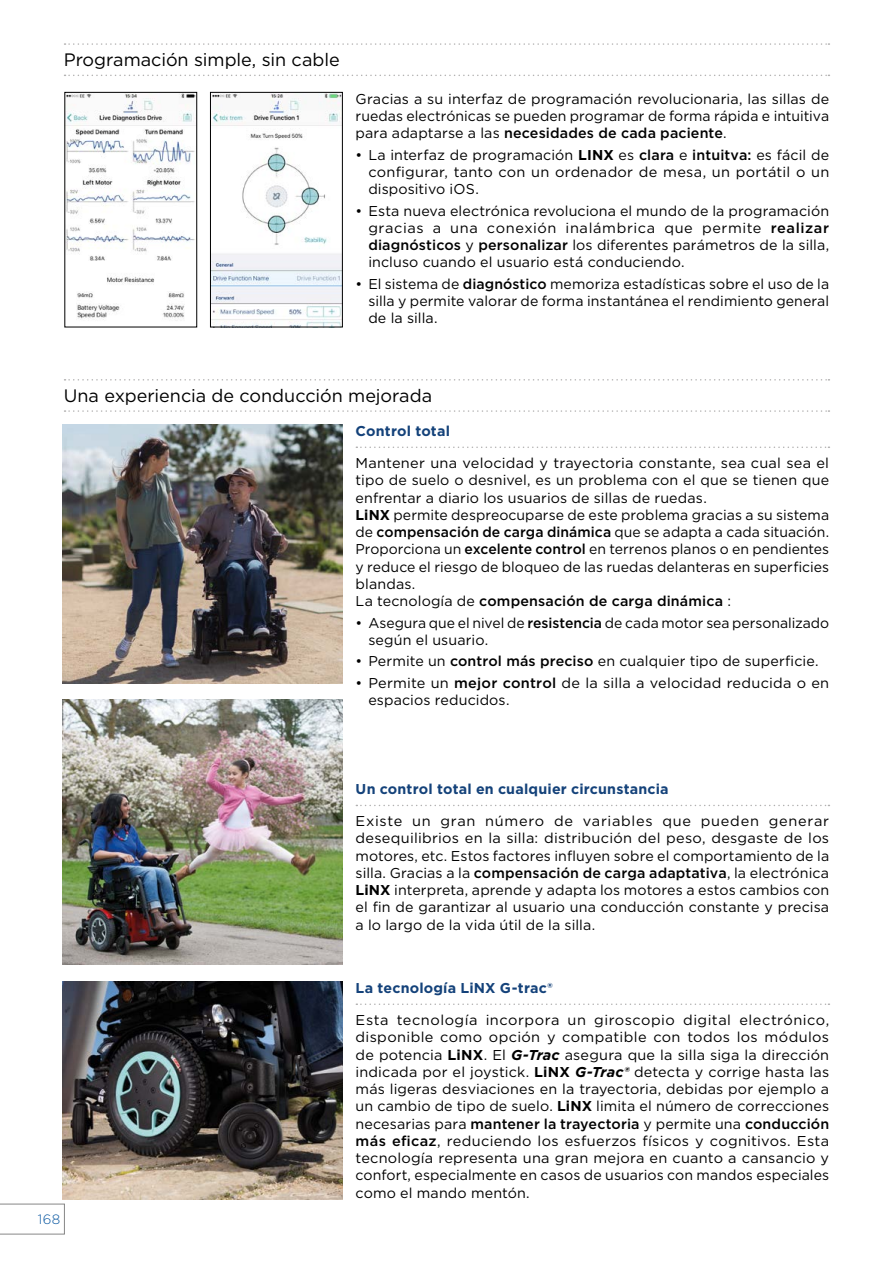
<style>
.page{position:relative;width:893px;height:1263px;background:#fff}
.page>*{position:absolute;margin:0;border:0;box-sizing:border-box;transform-origin:0 0}
.t1{font:18px "Gotham";letter-spacing:-.005em;color:#000}
.t2{font:14.25px/17.2px "Gotham";letter-spacing:.005em;color:#000;text-align:justify}
.t3{font:700 14.25px "Gotham";letter-spacing:.015em;color:#14427a}
.t4{font:300 13.5px "Gotham";color:#0755a0}
.s1{font-weight:500}
.s2{font-weight:700}
.s3{font-weight:700;font-style:italic}
</style>
<div class="page">
<svg style="left:356px;top:446px;width:473px;height:2px"></svg>
<svg style="left:356px;top:805px;width:473px;height:1px"></svg>
<img style="left:63px;top:424px;width:280px;height:259px">
<img style="left:63px;top:699px;width:280px;height:265px">
<svg style="left:356px;top:1003px;width:473px;height:2px"></svg>
<img style="left:63px;top:981px;width:280px;height:218px">
<svg style="left:65px;top:43px;width:764px;height:2px"></svg>
<svg style="left:65px;top:75px;width:764px;height:1px"></svg>
<svg style="left:65px;top:379px;width:764px;height:2px"></svg>
<svg style="left:65px;top:410px;width:764px;height:2px"></svg>
<img style="left:67px;top:94px;width:128px;height:226px">
<img style="left:212px;top:94px;width:128px;height:231px">
<div style="left:210px;top:92px;width:132px;height:235px;border:1px solid #000"></div>
<svg style="left:0;top:1204px;width:65px;height:30px"></svg>
<p class="t1" style="left:64px;top:48px;width:277px">Programación simple, sin cable</p>
<p class="t2" style="left:356px;top:90px;width:475px">Gracias a su interfaz de programación revolucionaria, las sillas de ruedas electrónicas se pueden programar de forma rápida e intuitiva para adaptarse a las <span class="s1">necesidades de cada paciente</span>.</p>
<p class="t2" style="left:368px;top:146px;width:462px;text-indent:-13px">• La interfaz de programación <span class="s2">LINX</span> es <span class="s1">clara</span> e <span class="s1">intuitva:</span> es fácil de configurar, tanto con un ordenador de mesa, un portátil o un dispositivo iOS.</p>
<p class="t2" style="left:368px;top:202px;width:462px;text-indent:-13px">• Esta nueva electrónica revoluciona el mundo de la programación gracias a una conexión inalámbrica que permite <span class="s1">realizar diagnósticos</span> y <span class="s1">personalizar</span> los diferentes parámetros de la silla, incluso cuando el usuario está conduciendo.</p>
<p class="t2" style="left:368px;top:275px;width:462px;text-indent:-13px">• El sistema de <span class="s1">diagnóstico</span> memoriza estadísticas sobre el uso de la silla y permite valorar de forma instantánea el rendimiento general de la silla.</p>
<p class="t1" style="left:64px;top:384px;width:370px">Una experiencia de conducción mejorada</p>
<p class="t3" style="left:356px;top:421px;width:96px">Control total</p>
<p class="t2" style="left:356px;top:454px;width:475px;text-align:left">Mantener una velocidad y trayectoria constante, sea cual sea el tipo de suelo o desnivel, es un problema con el que se tienen que enfrentar a diario los usuarios de sillas de ruedas.<br><span class="s2">LiNX</span> permite despreocuparse de este problema gracias a su sistema de <span class="s1">compensación de carga dinámica</span> que se adapta a cada situación.<br>Proporciona un <span class="s1">excelente control</span> en terrenos planos o en pendientes y reduce el riesgo de bloqueo de las ruedas delanteras en superficies blandas.<br>La tecnología de <span class="s1">compensación de carga dinámica</span> :</p>
<p class="t2" style="left:368px;top:614px;width:462px;text-indent:-13px">• Asegura que el nivel de <span class="s1">resistencia</span> de cada motor sea personalizado según el usuario.</p>
<p class="t2" style="left:356px;top:652px;width:464px">• Permite un <span class="s1">control más preciso</span> en cualquier tipo de superficie.</p>
<p class="t2" style="left:368px;top:674px;width:462px;text-indent:-13px">• Permite un <span class="s1">mejor control</span> de la silla a velocidad reducida o en espacios reducidos.</p>
<p class="t3" style="left:356px;top:779px;width:315px">Un control total en cualquier circunstancia</p>
<p class="t2" style="left:356px;top:812px;width:475px">Existe un gran número de variables que pueden generar desequilibrios en la silla: distribución del peso, desgaste de los motores, etc. Estos factores influyen sobre el comportamiento de la silla. Gracias a la <span class="s1">compensación de carga adaptativa</span>, la electrónica <span class="s2">LiNX</span> interpreta, aprende y adapta los motores a estos cambios con el fin de garantizar al usuario una conducción constante y precisa a lo largo de la vida útil de la silla.</p>
<p class="t4" style="left:38px;top:1211px;width:24px">168</p>
<p class="t3" style="left:356px;top:978px;width:198px">La tecnología LiNX G-trac®</p>
<p class="t2" style="left:356px;top:1011px;width:475px">Esta tecnología incorpora un giroscopio digital electrónico, disponible como opción y compatible con todos los módulos de potencia <span class="s2">LiNX</span>. El <span class="s3">G-Trac</span> asegura que la silla siga la dirección indicada por el joystick. <span class="s2">LiNX</span> <span class="s3">G-Trac®</span> detecta y corrige hasta las más ligeras desviaciones en la trayectoria, debidas por ejemplo a un cambio de tipo de suelo. <span class="s2">LiNX</span> limita el número de correcciones necesarias para <span class="s1">mantener la trayectoria</span> y permite una <span class="s1">conducción más eficaz</span>, reduciendo los esfuerzos físicos y cognitivos. Esta tecnología representa una gran mejora en cuanto a cansancio y confort, especialmente en casos de usuarios con mandos especiales como el mando mentón.</p>
</div>
